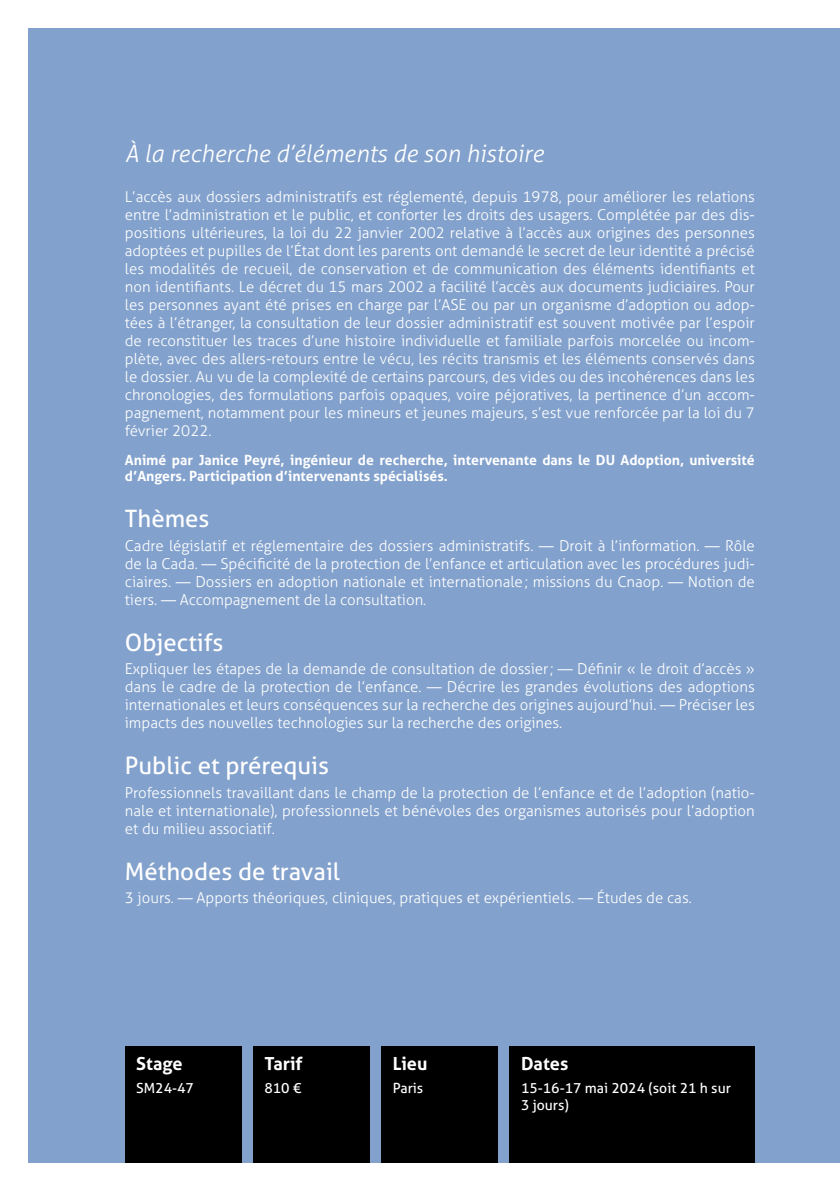
<style>
.page{position:relative;width:840px;height:1191px;background:#fff}
.page>*{position:absolute;margin:0;border:0;box-sizing:border-box;transform-origin:0 0}
.t1{font:24px "Aller";color:#fff}
.t2{font:italic 300 24px "Aller";color:#fff}
.t3{font:700 18px "Aller";color:#fff}
.t4{font:300 15px/18px "Aller";color:#fff;text-align:justify}
.t5{font:700 14px/16.8px "Aller";color:#fff}
.t6{font:14px/16.8px "Aller";color:#fff}
</style>
<div class="page">
<div style="left:28px;top:28px;width:811px;height:1134px;background:#82a1cc"></div>
<div style="left:381px;top:1045px;width:117px;height:117px;background:#000"></div>
<div style="left:125px;top:1045px;width:117px;height:117px;background:#000"></div>
<div style="left:253px;top:1045px;width:117px;height:117px;background:#000"></div>
<div style="left:509px;top:1045px;width:245px;height:117px;background:#000"></div>
<h1 class="t2" style="left:125px;top:139px;width:420px">À la recherche d’éléments de son histoire</h1>
<p class="t4" style="left:125px;top:188px;width:631px">L’accès aux dossiers administratifs est réglementé, depuis 1978, pour améliorer les relations entre l’administration et le public, et conforter les droits des usagers. Complétée par des dis&shy;positions ultérieures, la loi du 22 janvier 2002 relative à l’accès aux origines des personnes adoptées et pupilles de l’État dont les parents ont demandé le secret de leur identité a précisé les modalités de recueil, de conservation et de communication des éléments identifiants et non identifiants. Le décret du 15 mars 2002 a facilité l’accès aux documents judiciaires. Pour les personnes ayant été prises en charge par l’ASE ou par un organisme d’adoption ou adop&shy;tées à l’étranger, la consultation de leur dossier administratif est souvent motivée par l’espoir de reconstituer les traces d’une histoire individuelle et familiale parfois morcelée ou incom&shy;plète, avec des allers-retours entre le vécu, les récits transmis et les éléments conservés dans le dossier. Au vu de la complexité de certains parcours, des vides ou des incohérences dans les chronologies, des formulations parfois opaques, voire péjoratives, la pertinence d’un accom&shy;pagnement, notamment pour les mineurs et jeunes majeurs, s’est vue renforcée par la loi du 7 février 2022.</p>
<p class="t5" style="left:125px;top:451px;width:631px">Animé par Janice Peyré, ingénieur de recherche, intervenante dans le DU Adoption, université d’Angers. Participation d’intervenants spécialisés.</p>
<h1 class="t1" style="left:125px;top:504px;width:86px">Thèmes</h1>
<p class="t4" style="left:125px;top:536px;width:631px">Cadre législatif et réglementaire des dossiers administratifs. — Droit à l’information. — Rôle de la Cada. — Spécificité de la protection de l’enfance et articulation avec les procédures judi&shy;ciaires. — Dossiers en adoption nationale et internationale; missions du Cnaop. — Notion de tiers. — Accompagnement de la consultation.</p>
<h1 class="t1" style="left:125px;top:627px;width:100px">Objectifs</h1>
<p class="t4" style="left:125px;top:660px;width:631px">Expliquer les étapes de la demande de consultation de dossier; — Définir « le droit d’accès » dans le cadre de la protection de l’enfance. — Décrire les grandes évolutions des adoptions internationales et leurs conséquences sur la recherche des origines aujourd’hui. — Préciser les impacts des nouvelles technologies sur la recherche des origines.</p>
<h1 class="t1" style="left:125px;top:751px;width:205px">Public et prérequis</h1>
<p class="t4" style="left:125px;top:783px;width:631px">Professionnels travaillant dans le champ de la protection de l’enfance et de l’adoption (natio&shy;nale et internationale), professionnels et bénévoles des organismes autorisés pour l’adoption et du milieu associatif.</p>
<h1 class="t1" style="left:125px;top:856px;width:217px">Méthodes de travail</h1>
<p class="t4" style="left:125px;top:889px;width:568px">3 jours. — Apports théoriques, cliniques, pratiques et expérientiels. — Études de cas.</p>
<p class="t3" style="left:136px;top:1053px;width:48px">Stage</p>
<p class="t6" style="left:136px;top:1079px;width:59px">SM24-47</p>
<p class="t3" style="left:264px;top:1053px;width:40px">Tarif</p>
<p class="t6" style="left:264px;top:1079px;width:38px">810 €</p>
<p class="t3" style="left:392px;top:1053px;width:36px">Lieu</p>
<p class="t6" style="left:392px;top:1079px;width:32px">Paris</p>
<p class="t3" style="left:520px;top:1053px;width:49px">Dates</p>
<p class="t6" style="left:520px;top:1079px;width:211px">15‑16‑17 mai 2024 (soit 21 h sur<br>3 jours)</p>
</div>
